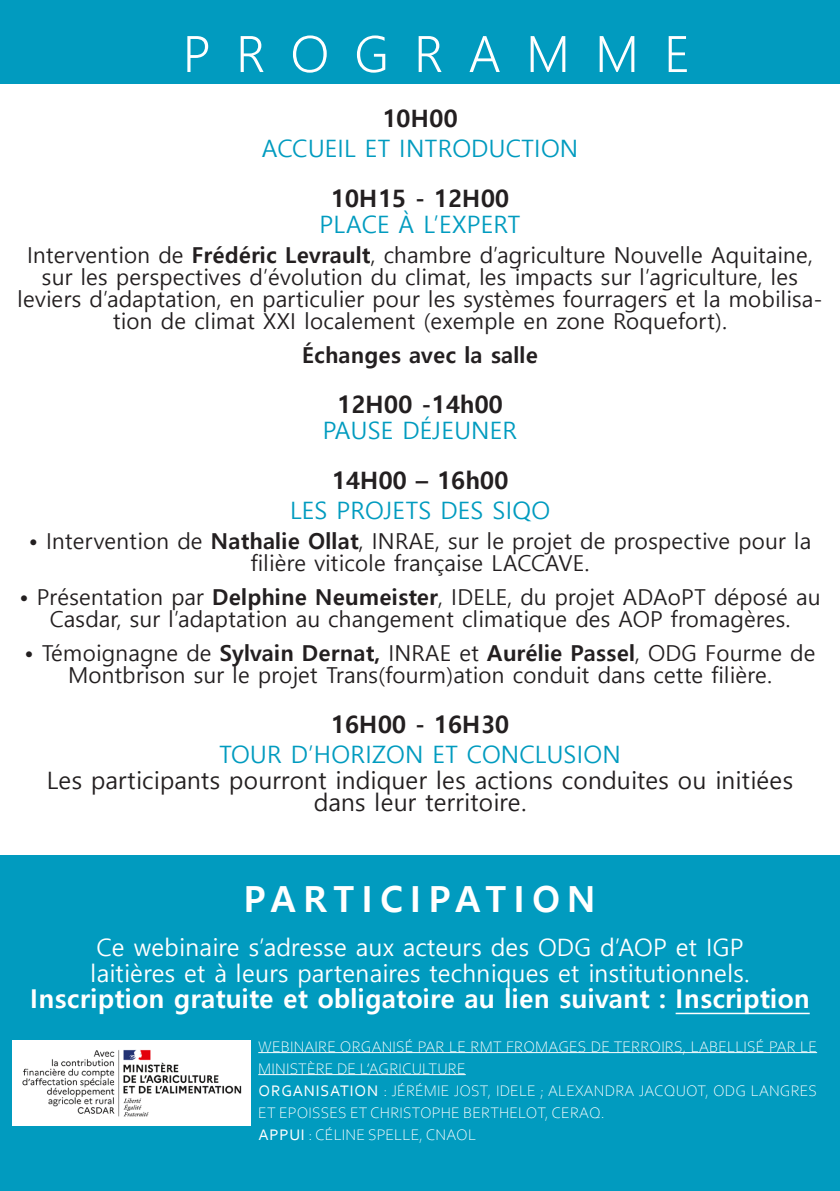
<style>
.page{position:relative;width:840px;height:1191px;background:#fff}
.page>*{position:absolute;margin:0;border:0;box-sizing:border-box;transform-origin:0 0}
.Titre{font:300 50px "Malgun Gothic";letter-spacing:.5em;color:#fff}
.Titre-2{font:700 36px "Malgun Gothic";letter-spacing:.2em;color:#fff}
.En-tête_de_section{font:700 26px "Malgun Gothic";letter-spacing:.01em;color:#fff}
.En-tête_de_section-2{font:24px "Malgun Gothic";letter-spacing:.01em;color:#fff}
.En-tête_de_section-3{font:24px "Malgun Gothic";letter-spacing:.01em;color:#019bbf}
.En-tête_de_section-4{font:24px/22px "Malgun Gothic";letter-spacing:.01em;color:#231f20;text-align:center}
.En-tête_de_section-5{font:700 24px "Malgun Gothic";letter-spacing:.01em;color:#231f20}
.En-tête_de_section-6{font:22px/22px "Malgun Gothic";letter-spacing:.01em;color:#231f20;text-align:center}
.En-tête_de_section-7{font:700 22px "Malgun Gothic";letter-spacing:.01em;color:#231f20}
.En-tête_de_section-8{font:300 16px/22px "Corbel";letter-spacing:.01em;color:#fff}
.s1{font-weight:700}
.s2{font-weight:400}
</style>
<div class="page">
<div style="left:0;top:0;width:839px;height:84px;background:#019bbf"></div>
<div style="left:0;top:855px;width:839px;height:336px;background:#019bbf"></div>
<hr style="left:675px;top:1012px;width:134px;height:2px;background:#fff">
<hr style="left:258px;top:1052px;width:558px;height:1px;background:#fff">
<hr style="left:258px;top:1074px;width:207px;height:1px;background:#fff">
<img style="left:12px;top:1040px;width:238px;height:85px">
<p class="Titre" style="left:183px;top:25px;width:508px">PROGRAMME</p>
<p class="En-tête_de_section-5" style="left:382px;top:104px;width:77px">10H00</p>
<p class="En-tête_de_section-3" style="left:262px;top:135px;width:318px">ACCUEIL ET INTRODUCTION</p>
<p class="En-tête_de_section-5" style="left:331px;top:184px;width:180px">10H15 - 12H00</p>
<p class="En-tête_de_section-3" style="left:319px;top:211px;width:202px">PLACE À L’EXPERT</p>
<p class="En-tête_de_section-6" style="left:17px;top:245px;width:806px">Intervention de <span class="s1">Frédéric Levrault</span>, chambre d’agriculture Nouvelle Aquitaine, sur les perspectives d’évolution du climat, les impacts sur l’agriculture, les leviers d’adaptation, en particulier pour les systèmes fourragers et la mobilisa&shy;tion de climat XXI localement (exemple en zone Roquefort).</p>
<p class="En-tête_de_section-7" style="left:302px;top:342px;width:237px">Échanges avec la salle</p>
<p class="En-tête_de_section-5" style="left:337px;top:390px;width:167px">12H00 -14h00</p>
<p class="En-tête_de_section-3" style="left:323px;top:417px;width:195px">PAUSE DÉJEUNER</p>
<p class="En-tête_de_section-5" style="left:331px;top:466px;width:178px">14H00 – 16h00</p>
<p class="En-tête_de_section-3" style="left:290px;top:497px;width:261px">LES PROJETS DES SIQO</p>
<p class="En-tête_de_section-6" style="left:29px;top:531px;width:783px">• Intervention de <span class="s1">Nathalie Ollat</span>, INRAE, sur le projet de prospective pour la filière viticole française LACCAVE.</p>
<p class="En-tête_de_section-6" style="left:19px;top:587px;width:802px">• Présentation par <span class="s1">Delphine Neumeister</span>, IDELE, du projet ADAoPT déposé au<br>Casdar, sur l’adaptation au changement climatique des AOP fromagères.</p>
<p class="En-tête_de_section-6" style="left:24px;top:643px;width:792px">• Témoignagne de <span class="s1">Sylvain Dernat,</span> INRAE et <span class="s1">Aurélie Passel</span>, ODG Fourme de<br>Montbrison sur le projet Trans(fourm)ation conduit dans cette filière.</p>
<p class="En-tête_de_section-5" style="left:331px;top:710px;width:180px">16H00 - 16H30</p>
<p class="En-tête_de_section-3" style="left:219px;top:741px;width:403px">TOUR D’HORIZON ET CONCLUSION</p>
<p class="En-tête_de_section-4" style="left:47px;top:770px;width:747px">Les participants pourront indiquer les actions conduites ou initiées dans leur territoire.</p>
<p class="Titre-2" style="left:244px;top:878px;width:353px">PARTICIPATION</p>
<p class="En-tête_de_section-2" style="left:96px;top:934px;width:648px">Ce webinaire s’adresse aux acteurs des ODG d’AOP et IGP</p>
<p class="En-tête_de_section-2" style="left:90px;top:960px;width:660px">laitières et à leurs partenaires techniques et institutionnels.</p>
<p class="En-tête_de_section" style="left:30px;top:983px;width:780px">Inscription gratuite et obligatoire au lien suivant : Inscription</p>
<p class="En-tête_de_section-8" style="left:258px;top:1035px;width:560px">WEBINAIRE ORGANISÉ PAR LE RMT FROMAGES DE TERROIRS, LABELLISÉ PAR LE<br>MINISTÈRE DE L’AGRICULTURE</p>
<p class="En-tête_de_section-8" style="left:258px;top:1079px;width:560px"><span class="s2">ORGANISATION</span> : JÉRÉMIE JOST, IDELE ; ALEXANDRA JACQUOT, ODG LANGRES<br>ET EPOISSES ET CHRISTOPHE BERTHELOT, CERAQ.</p>
<p class="En-tête_de_section-8" style="left:258px;top:1123px;width:219px"><span class="s2">APPUI</span> : CÉLINE SPELLE, CNAOL</p>
</div>
